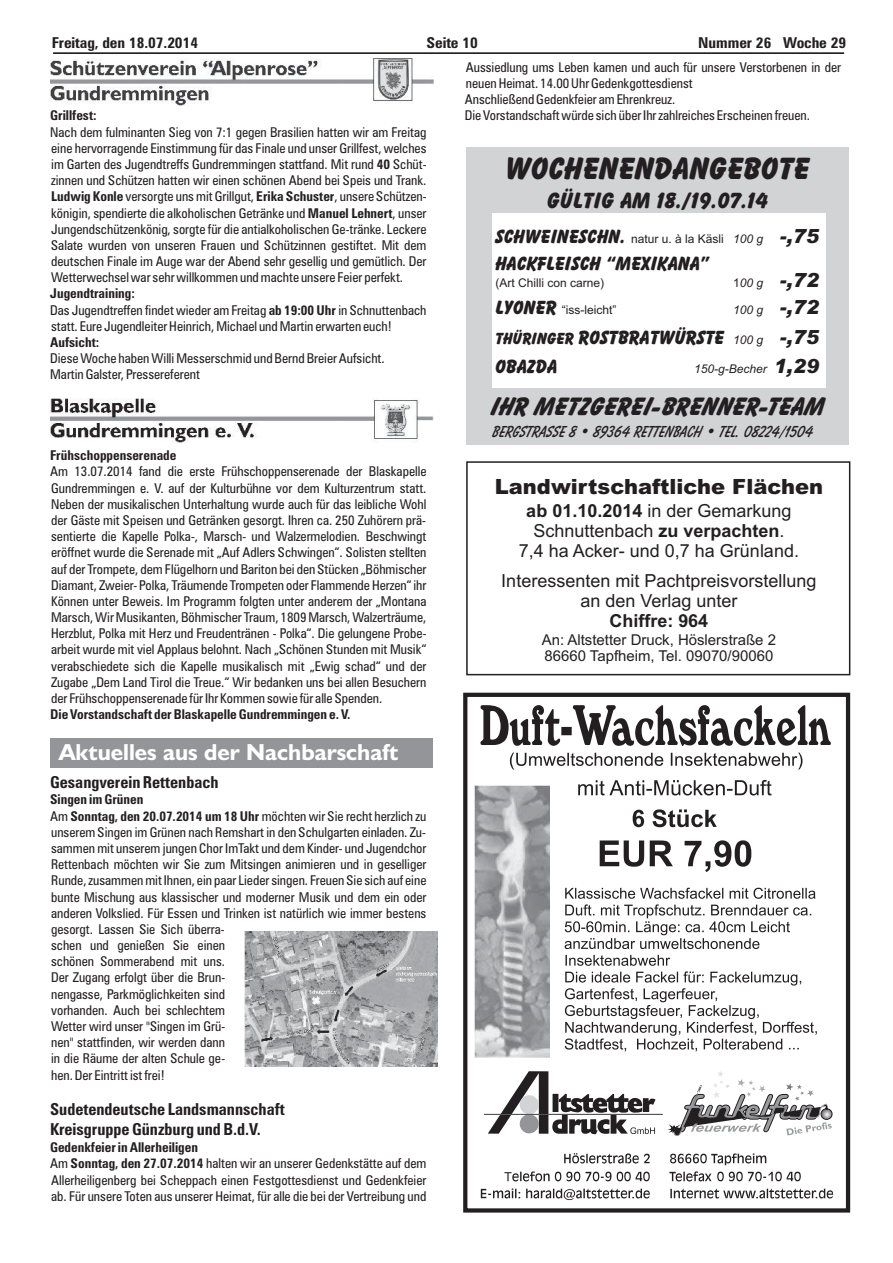
<style>
.page{position:relative;width:893px;height:1263px;background:#fff}
.page>*{position:absolute;margin:0;border:0;box-sizing:border-box;transform-origin:0 0}
.t1{font:800 31.5px "Balloon BT";color:#231f20}
.t2{font:italic 800 25.8px "Balloon BT";color:#231f20}
.t3{font:700 24px "Humanist 521 BT";color:#fff}
.t4{font:700 23.25px "Humanist 521 BT";color:#fff}
.t5{font:800 22.5px "Balloon BT";color:#231f20}
.t6{font:900 21px "Arial";color:#231f20}
.t7{font:800 19.5px/29.7px "Balloon BT";color:#231f20}
.t8{font:italic 900 19.5px "Arial";color:#231f20}
.t9{font:18px/20.1px "Arial";color:#231f20;text-align:center}
.t10{font:700 18px "Arial";color:#231f20}
.t11{font:700 condensed 16.5px/19.8px "Zurich BT";color:#231f20}
.t12{font:italic 700 16.35px "Balloon BT";color:#231f20}
.t13{font:15px/16.6px "Arial";color:#231f20}
.t14{font:700 condensed 15px "Zurich BT";letter-spacing:-.005em;color:#231f20;scale:1.04 1}
.t15{font:condensed 13.5px/16.2px "Zurich BT";color:#231f20}
.t16{font:700 condensed 13.5px "Zurich BT";color:#231f20}
.t17{font:12px "Arial";color:#231f20}
.t18{font:italic 12px "Arial";color:#231f20}
.s1{font-weight:700}
.s2{font-family:"Balloon BT";font-weight:800;font-size:19.5px}
.s3{font-style:italic}
.s4{font-weight:900;font-style:italic;font-size:19.5px}
.s5{font-weight:400;font-style:normal;font-size:12px}
.s6{font-weight:400;font-size:12px}
.s7{font-weight:900;font-size:19.5px}
.s8{font-size:16.5px}
.s9{font-family:"Arial";font-weight:400;font-style:italic;font-size:12px}
.s10{font-family:"Arial";font-weight:900;font-style:italic}
</style>
<div class="page">
<hr style="left:53px;top:52px;width:791px;height:2px;background:#231f20">
<img style="left:244px;top:931px;width:194px;height:136px">
<img style="left:51px;top:59px;width:382px;height:47px">
<img style="left:51px;top:399px;width:382px;height:44px">
<div style="left:50px;top:738px;width:383px;height:30px;background:#939598"></div>
<div style="left:466px;top:147px;width:383px;height:297px;background:#d1d3d4"></div>
<div style="left:492px;top:213px;width:334px;height:174px;background:#fff"></div>
<svg style="left:480px;top:705px;width:351px;height:41px"></svg>
<svg style="left:633px;top:809px;width:84px;height:18px"></svg>
<svg style="left:600px;top:840px;width:151px;height:32px"></svg>
<div style="left:463px;top:693px;width:387px;height:520px;border:4px solid #231f20"></div>
<svg style="left:578px;top:780px;width:193px;height:16px"></svg>
<svg style="left:565px;top:888px;width:252px;height:164px"></svg>
<img style="left:475px;top:785px;width:74px;height:272px">
<svg style="left:564px;top:1153px;width:86px;height:11px"></svg>
<svg style="left:670px;top:1153px;width:96px;height:12px"></svg>
<svg style="left:504px;top:1171px;width:107px;height:10px"></svg>
<svg style="left:617px;top:1172px;width:33px;height:9px"></svg>
<svg style="left:669px;top:1171px;width:42px;height:10px"></svg>
<svg style="left:717px;top:1172px;width:84px;height:9px"></svg>
<svg style="left:481px;top:1188px;width:39px;height:10px"></svg>
<svg style="left:526px;top:1189px;width:124px;height:11px"></svg>
<svg style="left:670px;top:1189px;width:163px;height:9px"></svg>
<hr style="left:484px;top:1114px;width:178px;height:1px;background:#58595b">
<svg style="left:488px;top:1071px;width:167px;height:64px"></svg>
<svg style="left:510px;top:753px;width:292px;height:17px"></svg>
<svg style="left:668px;top:1071px;width:164px;height:66px"></svg>
<div style="left:466px;top:461px;width:384px;height:214px;border:2px solid #231f20"></div>
<p class="t14" style="left:52px;top:37px;width:142px">Freitag, den 18.07.2014</p>
<p class="t14" style="left:426px;top:37px;width:51px">Seite 10</p>
<p class="t14" style="left:698px;top:37px;width:144px">Nummer 26 Woche 29</p>
<p class="t15" style="left:465px;top:60px;width:378px">Aussiedlung ums Leben kamen und auch für unsere Verstorbenen in der neuen Heimat. 14.00 Uhr Gedenkgottesdienst<br>Anschließend Gedenkfeier am Ehrenkreuz.</p>
<p class="t16" style="left:50px;top:111px;width:48px">Grillfest:</p>
<p class="t15" style="left:465px;top:109px;width:347px">Die Vorstandschaft würde sich über Ihr zahlreiches Erscheinen freuen.</p>
<p class="t15" style="left:50px;top:125px;width:378px;text-align:justify">Nach dem fulminanten Sieg von 7:1 gegen Brasilien hatten wir am Freitag eine hervorragende Einstimmung für das Finale und unser Grillfest, welches im Garten des Jugendtreffs Gundremmingen stattfand. Mit rund <span class="s1">40</span> Schüt&shy;zinnen und Schützen hatten wir einen schönen Abend bei Speis und Trank.<br><span class="s1">Ludwig Konle</span> versorgte uns mit Grillgut, <span class="s1">Erika Schuster</span>, unsere Schützen&shy;königin, spendierte die alkoholischen Getränke und <span class="s1">Manuel Lehnert</span>, unser Jungendschützenkönig, sorgte für die antialkoholischen Ge-tränke. Leckere Salate wurden von unseren Frauen und Schützinnen gestiftet. Mit dem deutschen Finale im Auge war der Abend sehr gesellig und gemütlich. Der Wetterwechsel war sehr willkommen und machte unsere Feier perfekt.</p>
<p class="t15" style="left:50px;top:287px;width:378px"><span class="s1">Jugendtraining:<br></span>Das Jugendtreffen findet wieder am Freitag <span class="s1">ab 19:00 Uhr</span> in Schnuttenbach statt. Eure Jugendleiter Heinrich, Michael und Martin erwarten euch!</p>
<p class="t16" style="left:50px;top:337px;width:51px">Aufsicht:</p>
<p class="t15" style="left:50px;top:352px;width:336px">Diese Woche haben Willi Messerschmid und Bernd Breier Aufsicht.<br>Martin Galster, Pressereferent</p>
<h1 class="t1" style="left:505px;top:150px;width:306px">WOCHENENDANGEBOTE</h1>
<h3 class="t5" style="left:547px;top:187px;width:223px">GÜLTIG AM 18./19.07.14</h3>
<p class="t17" style="left:495px;top:234px;width:325px"><span class="s2">SCHWEINESCHN.</span> natur u. à la Käsli <span class="s3">100 g</span> <span class="s4">-,75</span></p>
<h3 class="t7" style="left:495px;top:248px;width:216px">HACKFLEISCH “MEXIKANA”</h3>
<p class="t17" style="left:495px;top:278px;width:110px">(Art Chilli con carne)</p>
<h3 class="t8" style="left:733px;top:273px;width:87px"><span class="s5">1</span><span class="s6">00 g</span> -,72</h3>
<p class="t17" style="left:495px;top:306px;width:123px"><span class="s2">LYONER</span> “iss-leicht”</p>
<p class="t18" style="left:733px;top:303px;width:87px">100 g <span class="s7">-,72</span></p>
<h3 class="t7" style="left:495px;top:322px;width:325px"><span class="s8">THÜRINGER</span> ROSTBRATWÜRSTE <span class="s9">100 g</span> <span class="s10">-,75<br></span>OBAZDA</h3>
<p class="t18" style="left:694px;top:362px;width:126px">150-g-Becher <span class="s7">1,29</span></p>
<p class="t16" style="left:50px;top:451px;width:128px">Frühschoppenserenade</p>
<p class="t15" style="left:50px;top:465px;width:378px;text-align:justify">Am 13.07.2014 fand die erste Frühschoppenserenade der Blaskapelle Gundremmingen e. V. auf der Kulturbühne vor dem Kulturzentrum statt.<br>Neben der musikalischen Unterhaltung wurde auch für das leibliche Wohl der Gäste mit Speisen und Getränken gesorgt. Ihren ca. 250 Zuhörern prä&shy;sentierte die Kapelle Polka-, Marsch- und Walzermelodien. Beschwingt eröffnet wurde die Serenade mit „Auf Adlers Schwingen“. Solisten stellten auf der Trompete, dem Flügelhorn und Bariton bei den Stücken „Böhmischer Diamant, Zweier- Polka, Träumende Trompeten oder Flammende Herzen“ ihr Können unter Beweis. Im Programm folgten unter anderem der „Montana Marsch, Wir Musikanten, Böhmischer Traum, 1809 Marsch, Walzerträume, Herzblut, Polka mit Herz und Freudentränen - Polka“. Die gelungene Probe&shy;arbeit wurde mit viel Applaus belohnt. Nach „Schönen Stunden mit Musik“ verabschiedete sich die Kapelle musikalisch mit „Ewig schad“ und der Zugabe „Dem Land Tirol die Treue.“ Wir bedanken uns bei allen Besuchern der Frühschoppenserenade für Ihr Kommen sowie für alle Spenden.</p>
<p class="t16" style="left:50px;top:710px;width:302px">Die Vorstandschaft der Blaskapelle Gundremmingen e. V.</p>
<h3 class="t3" style="left:59px;top:743px;width:209px">Vereinsnachrichten</h3>
<h3 class="t4" style="left:59px;top:744px;width:341px">Aktuelles aus der Nachbarschaft</h3>
<p class="t11" style="left:50px;top:773px;width:170px">Gesangverein Rettenbach</p>
<p class="t15" style="left:50px;top:793px;width:378px"><span class="s1">Singen im Grünen<br></span>Am <span class="s1">Sonntag, den 20.07.2014 um 18 Uhr</span> möchten wir Sie recht herzlich zu unserem Singen im Grünen nach Remshart in den Schulgarten einladen. Zu&shy;sammen mit unserem jungen Chor ImTakt und dem Kinder- und Jugendchor Rettenbach möchten wir Sie zum Mitsingen animieren und in geselliger Runde, zusammen mit Ihnen, ein paar Lieder singen. Freuen Sie sich auf eine bunte Mischung aus klassischer und moderner Musik und dem ein oder anderen Volkslied. Für Essen und Trinken ist natürlich wie immer bestens gesorgt. Lassen Sie Sich überra-<br>schen und genießen Sie einen<br>schönen Sommerabend mit uns.<br>Der Zugang erfolgt über die Brun-<br>nengasse, Parkmöglichkeiten sind<br>vorhanden. Auch bei schlechtem<br>Wetter wird unser "Singen im Grü-<br>nen" stattfinden, wir werden dann<br>in die Räume der alten Schule ge-<br>hen. Der Eintritt ist frei!</p>
<p class="t11" style="left:50px;top:1101px;width:236px">Sudetendeutsche Landsmannschaft<br>Kreisgruppe Günzburg und B.d.V.</p>
<p class="t15" style="left:50px;top:1141px;width:378px"><span class="s1">Gedenkfeier in Allerheiligen<br></span>Am <span class="s1">Sonntag, den 27.07.2014</span> halten wir an unserer Gedenkstätte auf dem Allerheiligenberg bei Scheppach einen Festgottesdienst und Gedenkfeier ab. Für unsere Toten aus unserer Heimat, für alle die bei der Vertreibung und</p>
<h2 class="t2" style="left:490px;top:391px;width:335px">IHR METZGEREI-BRENNER-TEAM</h2>
<p class="t12" style="left:492px;top:421px;width:322px">BERGSTRAßE 8 • 89364 RETTENBACH • TEL. 08224/1504</p>
<h3 class="t6" style="left:495px;top:474px;width:330px">Landwirtschaftliche Flächen</h3>
<h3 class="t9" style="left:519px;top:502px;width:282px"><span class="s1">ab 01.10.2014</span> in der Gemarkung<br>Schnuttenbach <span class="s1">zu verpachten</span>.<br>7,4 ha Acker- und 0,7 ha Grünland.</h3>
<h3 class="t9" style="left:501px;top:573px;width:317px">Interessenten mit Pachtpreisvorstellung an den Verlag unter</h3>
<h3 class="t10" style="left:609px;top:614px;width:100px">Chiffre: 964</h3>
<p class="t13" style="left:542px;top:632px;width:236px">An: Altstetter Druck, Höslerstraße 2<br>86660 Tapfheim, Tel. 09070/90060</p>
</div>
